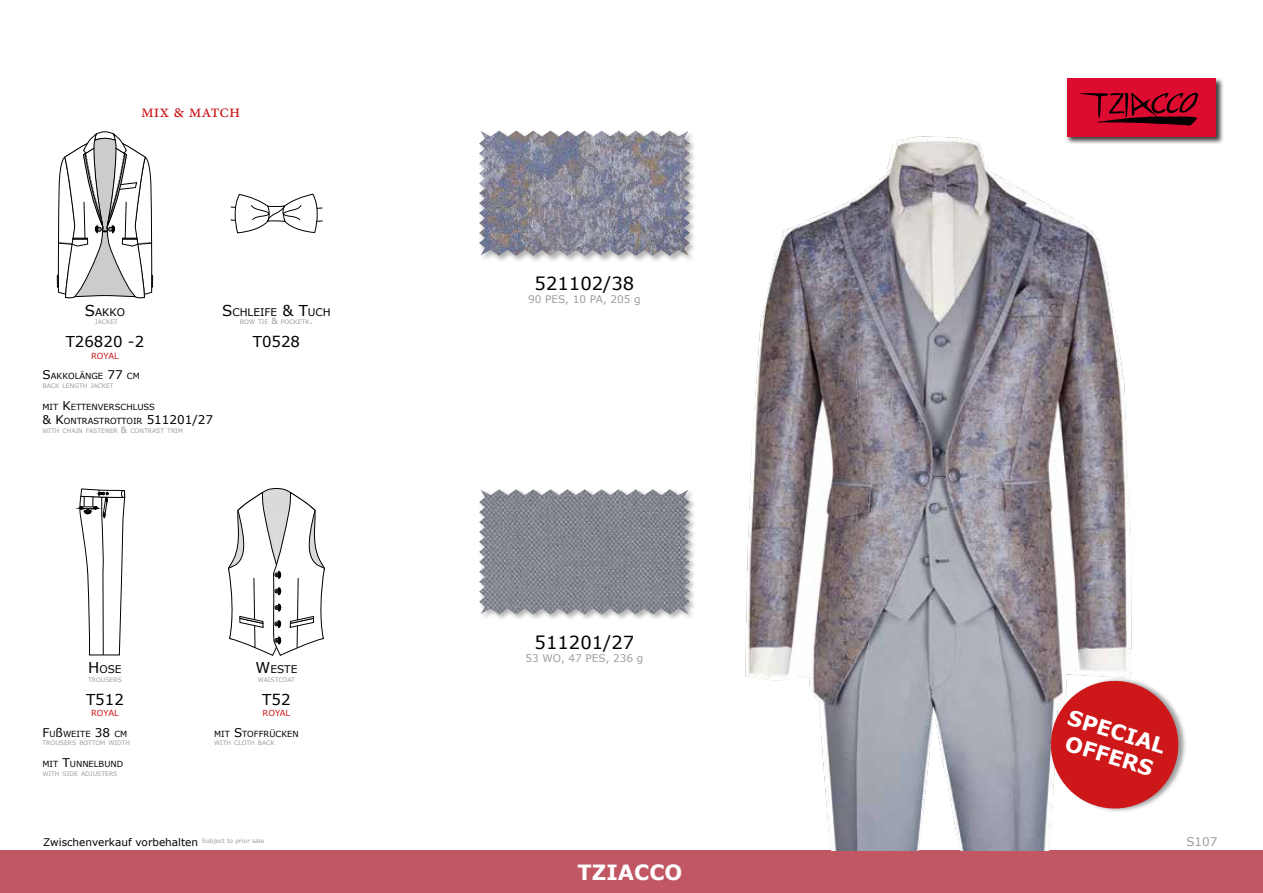
<style>
.page{position:relative;width:1263px;height:893px;background:#fff}
.page>*{position:absolute;margin:0;border:0;box-sizing:border-box;transform-origin:0 0}
.t1{font:700 21px/25.2px "Verdana";color:#fff}
.t2{font:700 21px "Verdana";color:#fff}
.t3{font:18px "Verdana";color:#000}
.t4{font:18px "Minion Pro";color:#cd1719}
.t5{font:15px "Verdana";color:#000}
.t6{font:12px "Verdana";color:#9d9d9c}
.t7{font:10.5px "Verdana";color:#000}
.t8{font:10.5px "Verdana";color:#9d9d9c}
.t9{font:10.5px "Verdana";color:#000}
.t10{font:8.4px/14.4px "Verdana";color:#000}
.t11{font:8.4px "Verdana";letter-spacing:-.01em;color:#cd1719}
.t12{font:6.15px "Verdana";color:#9d9d9c}
.s1{font-size:15px}
.s2{font-size:12px}
.s3{font-size:8.7px}
</style>
<div class="page">
<div style="left:1066px;top:77px;width:158px;height:67px;background:#000;opacity:.75"></div>
<div style="left:1067px;top:79px;width:149px;height:58px;background:#dd0b2f"></div>
<svg style="left:1080px;top:93px;width:118px;height:33px"></svg>
<div style="left:0;top:850px;width:1263px;height:43px;background:#c25764"></div>
<img style="left:745px;top:129px;width:432px;height:721px">
<svg style="left:80px;top:489px;width:45px;height:166px"></svg>
<svg style="left:57px;top:131px;width:96px;height:168px"></svg>
<svg style="left:228px;top:488px;width:97px;height:168px"></svg>
<svg style="left:230px;top:194px;width:93px;height:39px"></svg>
<div style="left:478px;top:129px;width:219px;height:134px;background:#000;opacity:.3"></div>
<img style="left:479px;top:131px;width:211px;height:125px">
<div style="left:478px;top:488px;width:219px;height:133px;background:#000;opacity:.3"></div>
<img style="left:479px;top:489px;width:211px;height:125px">
<div style="left:1051px;top:677px;width:136px;height:136px;background:#000;opacity:.39"></div>
<svg style="left:1045px;top:675px;width:139px;height:139px"></svg>
<h2 class="t4" style="left:141px;top:99px;width:101px">mix &amp; match</h2>
<h3 class="t9" style="left:85px;top:305px;width:42px"><span class="s1">S</span>AKKO</h3>
<p class="t12" style="left:95px;top:318px;width:25px">JACKET</p>
<h3 class="t5" style="left:66px;top:332px;width:80px">T26820 -2</h3>
<h3 class="t11" style="left:91px;top:350px;width:29px">ROYAL</h3>
<h3 class="t10" style="left:43px;top:369px;width:99px"><span class="s2">S</span>AKKOLÄNGE <span class="s2">77</span> CM</h3>
<p class="t12" style="left:43px;top:382px;width:73px">BACK LENGTH JACKET</p>
<h3 class="t10" style="left:43px;top:400px;width:172px">MIT <span class="s2">K</span>ETTENVERSCH LUSS<br><span class="s2">&amp; K</span>ONTRASTROTTOIR <span class="s2">511201/27</span></h3>
<p class="t12" style="left:43px;top:426px;width:142px">WITH CHAIN FASTENER <span class="s3">&amp;</span> CONTRAST TRIM</p>
<h3 class="t9" style="left:222px;top:305px;width:108px"><span class="s1">S</span>CH LEIFE <span class="s1">&amp; T</span>UCH</h3>
<p class="t12" style="left:240px;top:318px;width:74px">BOW TIE <span class="s3">&amp;</span> POCKETK<span class="s3">.</span></p>
<h3 class="t5" style="left:253px;top:332px;width:49px">T0528</h3>
<h3 class="t9" style="left:88px;top:663px;width:35px"><span class="s1">H</span>OSE</h3>
<p class="t12" style="left:88px;top:675px;width:35px">TROUSERS</p>
<h3 class="t5" style="left:86px;top:690px;width:39px">T512</h3>
<h3 class="t11" style="left:91px;top:708px;width:29px">ROYAL</h3>
<h3 class="t9" style="left:256px;top:663px;width:43px"><span class="s1">W</span>ESTE</h3>
<p class="t12" style="left:258px;top:675px;width:39px">WAISTCOAT</p>
<h3 class="t5" style="left:262px;top:690px;width:30px">T52</h3>
<h3 class="t11" style="left:263px;top:708px;width:29px">ROYAL</h3>
<h3 class="t10" style="left:43px;top:727px;width:86px"><span class="s2">F</span>U<span class="s2">ß</span>WEITE <span class="s2">38</span> CM</h3>
<p class="t12" style="left:43px;top:739px;width:88px">TROUSERS BOTTOM WIDTH</p>
<h3 class="t10" style="left:43px;top:757px;width:82px">MIT <span class="s2">T</span>UNNELBUND</h3>
<p class="t12" style="left:43px;top:770px;width:76px">WITH SIDE ADJUSTERS</p>
<h3 class="t10" style="left:214px;top:727px;width:86px">MIT <span class="s2">S</span>TOFFRÜCKEN</h3>
<p class="t12" style="left:214px;top:738px;width:62px">WITH CLOTH BACK</p>
<h3 class="t7" style="left:43px;top:836px;width:223px">Zwischenverkauf vorbehalten <sup>Subject</sup> <sup>to</sup> <sup>prior</sup> <sup>sale</sup></h3>
<h2 class="t3" style="left:535px;top:272px;width:101px">521102/38</h2>
<h3 class="t8" style="left:528px;top:292px;width:114px">90 PES, 10 PA, 205 g</h3>
<h2 class="t3" style="left:535px;top:631px;width:101px">511201/27</h2>
<h3 class="t8" style="left:525px;top:651px;width:119px">53 WO, 47 PES, 236 g</h3>
<h1 class="t2" style="left:578px;top:858px;width:106px">TZIACCO</h1>
<h1 class="t1" style="left:1072px;top:705px;width:102px;rotate:17deg">SPECIAL<br>OFFERS</h1>
<h3 class="t6" style="left:1186px;top:834px;width:33px">S107</h3>
</div>
